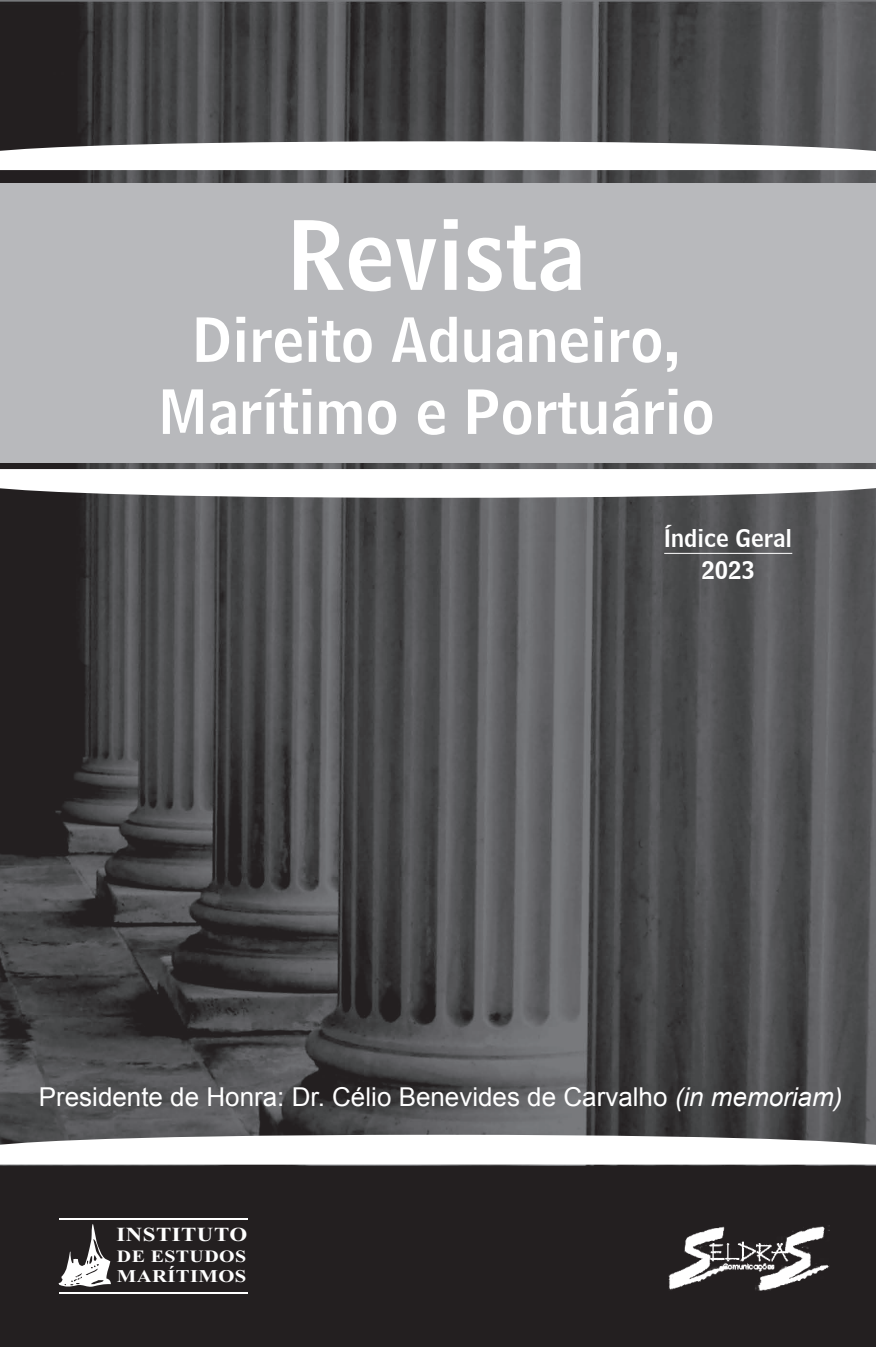
<style>
.page{position:relative;width:876px;height:1347px;background:#fff}
.page>*{position:absolute;margin:0;border:0;box-sizing:border-box;transform-origin:0 0}
.t1{font:94px "Bell Centennial BT Name And Number";color:#fff}
.t2{font:60px/72px "Bell Centennial BT Name And Number";color:#fff;text-align:center}
.t3{font:26px "Arial";color:#fff}
.t4{font:24px/32px "Bell Centennial BT Name And Number";color:#fff;text-align:center}
.t5{font:700 20px "Times New Roman";letter-spacing:.02em;color:#fff;scale:1.15 1}
.t6{font:700 18px "Times New Roman";letter-spacing:.02em;color:#fff;scale:1.15 1}
.t7{font:700 17.2px "Times New Roman";letter-spacing:.02em;color:#fff;scale:1.15 1}
.s1{font-style:italic}
</style>
<div class="page">
<div style="left:0;top:0;width:876px;height:1346px;background:#231f20"></div>
<img style="left:0;top:0;width:876px;height:1165px">
<svg style="left:0;top:1134px;width:876px;height:30px"></svg>
<div style="left:0;top:183px;width:875px;height:280px;background:#b8b9bc"></div>
<svg style="left:0;top:141px;width:876px;height:29px"></svg>
<svg style="left:0;top:469px;width:876px;height:29px"></svg>
<hr style="left:664px;top:553px;width:128px;height:1px;background:#fff">
<img style="left:668px;top:1225px;width:162px;height:66px">
<hr style="left:59px;top:1292px;width:189px;height:1px;background:#fff">
<svg style="left:59px;top:1224px;width:52px;height:63px"></svg>
<hr style="left:59px;top:1218px;width:189px;height:2px;background:#fff">
<h1 class="t1" style="left:288px;top:195px;width:299px">Revista</h1>
<h2 class="t2" style="left:158px;top:303px;width:558px">Direito Aduaneiro,<br>Marítimo e Portuário</h2>
<p class="t4" style="left:664px;top:522px;width:130px">Índice Geral<br>2023</p>
<p class="t3" style="left:39px;top:1079px;width:805px">Presidente de Honra: Dr. Célio Benevides de Carvalho <span class="s1">(in memoriam)</span></p>
<p class="t5" style="left:116px;top:1220px;width:115px">INSTITUTO</p>
<p class="t7" style="left:117px;top:1244px;width:114px">DE ESTUDOS</p>
<p class="t6" style="left:117px;top:1263px;width:114px">MARÍTIMOS</p>
</div>
